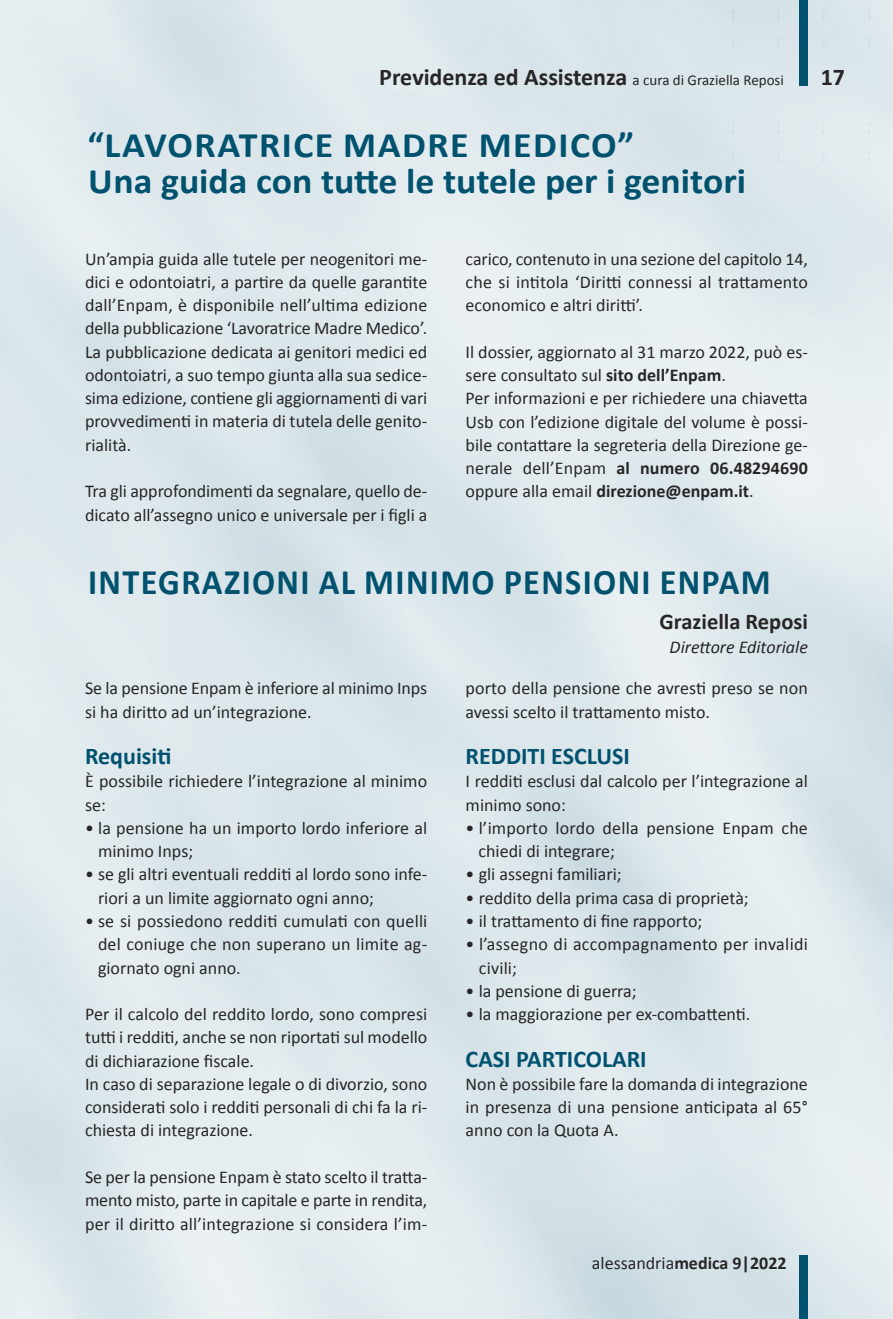
<style>
.page{position:relative;width:893px;height:1319px;background:#fff}
.page>*{position:absolute;margin:0;border:0;box-sizing:border-box;transform-origin:0 0}
.t1{font:700 36px/36px "Calibri";color:#00526f;scale:1.05 1}
.t2{font:700 36px "Calibri";letter-spacing:.04em;color:#00526f;scale:.95 1}
.t3{font:700 24px "Calibri";color:#272526}
.t4{font:700 24px "Calibri";color:#00526f}
.t5{font:700 22.5px "Calibri";color:#272526}
.t6{font:18px/23.2px "Calibri";color:#272526}
.t7{font:18px/23.2px "Calibri";letter-spacing:.02em;color:#272526}
.t8{font:700 18px "Calibri";color:#272526}
.t9{font:italic 18px "Calibri";color:#272526}
.s1{font-weight:400;font-size:15px}
.s2{font-weight:700}
.s3{font-weight:400}
</style>
<div class="page">
<img style="left:0;top:0;width:893px;height:1318px">
<div style="left:799px;top:1254px;width:9px;height:64px;background:#00526f"></div>
<div style="left:800px;top:0;width:8px;height:85px;background:#00526f"></div>
<h2 class="t3" style="left:379px;top:62px;width:406px">Previdenza ed Assistenza <span class="s1">a cura di Graziella Reposi</span></h2>
<h2 class="t3" style="left:821px;top:62px;width:26px">17</h2>
<h1 class="t1" style="left:87px;top:127px;width:629px">“LAVORATRICE MADRE MEDICO”<br>Una guida con tutte le tutele per i genitori</h1>
<p class="t6" style="left:85px;top:247px;width:344px;text-align:justify">Un’ampia guida alle tutele per neogenitori me‐ dici e odontoiatri, a partire da quelle garantite dall’Enpam, è disponibile nell’ultima edizione della pubblicazione ‘Lavoratrice Madre Medico’.<br>La pubblicazione dedicata ai genitori medici ed odontoiatri, a suo tempo giunta alla sua sedice‐ sima edizione, contiene gli aggiornamenti di vari provvedimenti in materia di tutela delle genito‐ rialità.</p>
<p class="t6" style="left:85px;top:479px;width:344px">Tra gli approfondimenti da segnalare, quello de‐ dicato all’assegno unico e universale per i figli a</p>
<p class="t6" style="left:466px;top:247px;width:344px;text-align:justify">carico, contenuto in una sezione del capitolo 14, che si intitola ‘Diritti connessi al trattamento economico e altri diritti’.</p>
<p class="t6" style="left:466px;top:340px;width:344px">Il dossier, aggiornato al 31 marzo 2022, può es‐ sere consultato sul <span class="s2">sito dell’Enpam</span>.<br>Per informazioni e per richiedere una chiavetta Usb con l’edizione digitale del volume è possi‐ bile contattare la segreteria della Direzione ge‐ nerale dell’Enpam <span class="s2">al numero 06.48294690 </span>oppure alla email <span class="s2">direzione@enpam.it</span>.</p>
<h1 class="t2" style="left:88px;top:559px;width:720px">INTEGRAZIONI AL MINIMO PENSIONI ENPAM</h1>
<p class="t6" style="left:85px;top:676px;width:344px">Se la pensione Enpam è inferiore al minimo Inps si ha diritto ad un’integrazione.</p>
<h2 class="t4" style="left:85px;top:741px;width:88px">Requisiti</h2>
<p class="t6" style="left:85px;top:769px;width:344px">È possibile richiedere l’integrazione al minimo se:</p>
<p class="t6" style="left:98px;top:816px;width:331px;text-indent:-13px">• la pensione ha un importo lordo inferiore al minimo Inps;</p>
<p class="t6" style="left:98px;top:862px;width:331px;text-indent:-13px">• se gli altri eventuali redditi al lordo sono infe‐ riori a un limite aggiornato ogni anno;</p>
<p class="t6" style="left:98px;top:909px;width:331px;text-align:justify;text-indent:-13px">• se si possiedono redditi cumulati con quelli del coniuge che non superano un limite ag‐ giornato ogni anno.</p>
<p class="t6" style="left:85px;top:1002px;width:344px">Per il calcolo del reddito lordo, sono compresi tutti i redditi, anche se non riportati sul modello di dichiarazione fiscale.<br>In caso di separazione legale o di divorzio, sono considerati solo i redditi personali di chi fa la ri‐ chiesta di integrazione.</p>
<p class="t6" style="left:85px;top:1164px;width:344px;text-align:justify">Se per la pensione Enpam è stato scelto il tratta‐ mento misto, parte in capitale e parte in rendita, per il diritto all’integrazione si considera l’im‐</p>
<p class="t5" style="left:660px;top:607px;width:150px">Graziella Reposi</p>
<p class="t9" style="left:670px;top:635px;width:140px">Direttore Editoriale</p>
<p class="t6" style="left:466px;top:676px;width:344px">porto della pensione che avresti preso se non avessi scelto il trattamento misto.</p>
<h2 class="t4" style="left:466px;top:741px;width:166px">REDDITI ESCLUSI</h2>
<p class="t6" style="left:466px;top:769px;width:344px">I redditi esclusi dal calcolo per l’integrazione al minimo sono:</p>
<p class="t6" style="left:479px;top:816px;width:331px;text-indent:-13px">• l’importo lordo della pensione Enpam che chiedi di integrare;</p>
<p class="t6" style="left:466px;top:862px;width:157px">• gli assegni familiari;</p>
<p class="t6" style="left:466px;top:885px;width:285px">• reddito della prima casa di proprietà;</p>
<p class="t6" style="left:466px;top:909px;width:238px">• il trattamento di fine rapporto;</p>
<p class="t7" style="left:479px;top:932px;width:330px;text-indent:-13px">• l’assegno di accompagnamento per invalidi civili;</p>
<p class="t6" style="left:466px;top:978px;width:173px">• la pensione di guerra;</p>
<p class="t6" style="left:466px;top:1002px;width:286px">• la maggiorazione per ex‐combattenti.</p>
<h2 class="t4" style="left:466px;top:1043px;width:183px">CASI PARTICOLARI</h2>
<p class="t6" style="left:466px;top:1071px;width:344px;text-align:justify">Non è possibile fare la domanda di integrazione in presenza di una pensione anticipata al 65° anno con la Quota A.</p>
<p class="t8" style="left:592px;top:1251px;width:196px"><span class="s3">alessandria</span>medica 9|2022</p>
</div>
